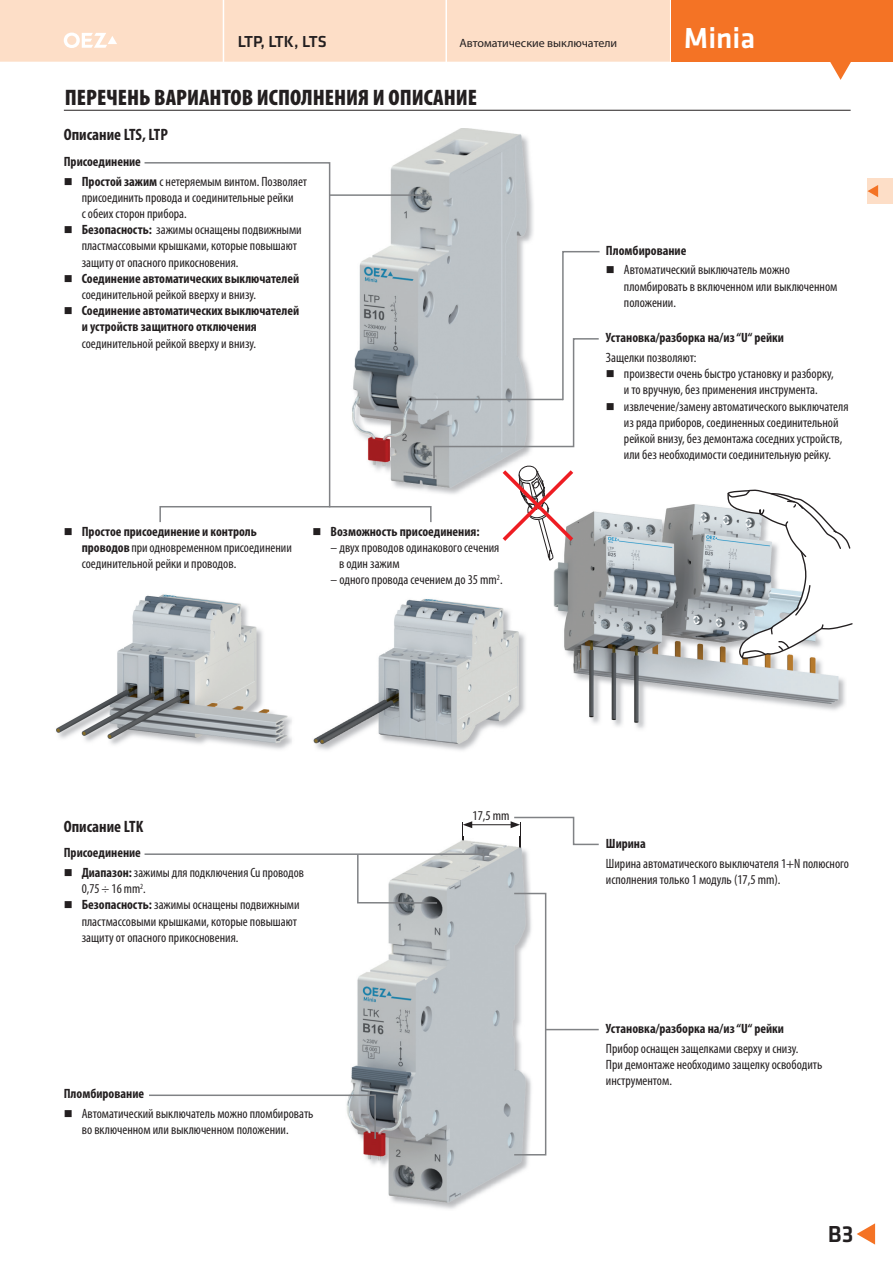
<style>
.page{position:relative;width:893px;height:1263px;background:#fff}
.page>*{position:absolute;margin:0;border:0;box-sizing:border-box;transform-origin:0 0}
.t1{font:500 30px "Klavika";color:#fff}
.t2{font:500 24px "Klavika";color:#231f20}
.t3{font:900 condensed 22.5px "Myriad Pro";color:#231f20}
.t4{font:700 condensed 16.5px "Myriad Pro";color:#231f20}
.t5{font:500 16.5px "Klavika";letter-spacing:-.055em;color:#231f20}
.t6{font:condensed 13.5px/16.2px "Myriad Pro";color:#231f20}
.t7{font:700 condensed 13.5px/16.2px "Myriad Pro";color:#231f20}
.t8{font:12px "Myriad Pro";color:#231f20}
.s1{font-weight:700}
</style>
<div class="page">
<hr style="left:462px;top:823px;width:1px;height:32px;background:#231f20">
<img style="left:56px;top:594px;width:236px;height:156px">
<div style="left:671px;top:0;width:222px;height:62px;background:#f47325"></div>
<svg style="left:830px;top:62px;width:21px;height:18px"></svg>
<svg style="left:857px;top:1223px;width:18px;height:22px"></svg>
<div style="left:0;top:0;width:670px;height:62px;background:#fddec7"></div>
<hr style="left:64px;top:110px;width:786px;height:1px;background:#231f20">
<div style="left:867px;top:178px;width:26px;height:26px;background:#fddec7"></div>
<svg style="left:867px;top:185px;width:11px;height:12px"></svg>
<img style="left:352px;top:128px;width:181px;height:364px">
<img style="left:350px;top:842px;width:181px;height:367px">
<svg style="left:144px;top:162px;width:187px;height:344px"></svg>
<svg style="left:149px;top:1094px;width:228px;height:46px"></svg>
<hr style="left:546px;top:1029px;width:53px;height:1px;background:#808285">
<div style="left:159px;top:506px;width:273px;height:17px;border:2px solid #808285"></div>
<div style="left:513px;top:893px;width:33px;height:263px;border:2px solid #808285"></div>
<hr style="left:414px;top:399px;width:149px;height:1px;background:#808285">
<hr style="left:329px;top:194px;width:94px;height:2px;background:#808285">
<img style="left:313px;top:599px;width:213px;height:152px">
<img style="left:553px;top:504px;width:292px;height:224px">
<svg style="left:727px;top:489px;width:126px;height:170px"></svg>
<svg style="left:432px;top:250px;width:169px;height:311px"></svg>
<hr style="left:470px;top:824px;width:43px;height:1px;background:#231f20">
<svg style="left:463px;top:821px;width:9px;height:7px"></svg>
<svg style="left:511px;top:816px;width:88px;height:46px"></svg>
<svg style="left:144px;top:836px;width:341px;height:68px"></svg>
<p class="t5" style="left:238px;top:32px;width:90px">LTP, LTK, LTS</p>
<h3 class="t3" style="left:65px;top:84px;width:414px">ПЕРЕЧЕНЬ ВАРИАНТОВ ИСПОЛНЕНИЯ И ОПИСАНИЕ</h3>
<p class="t4" style="left:64px;top:125px;width:106px">Описание LTS, LTP</p>
<p class="t8" style="left:459px;top:39px;width:159px">Автоматические выключатели</p>
<p class="t7" style="left:64px;top:153px;width:79px">Присоединение</p>
<h1 class="t1" style="left:684px;top:20px;width:73px">Minia</h1>
<p class="t6" style="left:82px;top:173px;width:227px"><span class="s1">Простой зажим</span> с нетеряемым винтом. Позволяет присоединить провода и соединительные рейки<br>с обеих сторон прибора.<br><span class="s1">Безопасность:</span> зажимы оснащены подвижными пластмассовыми крышками, которые повышают защиту от опасного прикосновения.</p>
<p class="t7" style="left:82px;top:270px;width:219px">Соединение автоматических выключателей</p>
<p class="t6" style="left:82px;top:286px;width:176px">соединительной рейкой вверху и внизу.</p>
<p class="t7" style="left:82px;top:302px;width:219px">Соединение автоматических выключателей и устройств защитного отключения</p>
<p class="t6" style="left:82px;top:335px;width:176px">соединительной рейкой вверху и внизу.</p>
<p class="t6" style="left:82px;top:523px;width:212px"><span class="s1">Простое присоединение и контроль проводов</span> при одновременном присоединении соединительной рейки и проводов.</p>
<p class="t7" style="left:330px;top:523px;width:151px">Возможность присоединения:</p>
<p class="t6" style="left:339px;top:539px;width:162px;text-indent:-8px">– двух проводов одинакового сечения в один зажим</p>
<p class="t6" style="left:330px;top:571px;width:174px">– одного провода сечением до 35 mm<sup>2</sup>.</p>
<p class="t4" style="left:64px;top:816px;width:81px">Описание LTK</p>
<p class="t7" style="left:64px;top:845px;width:79px">Присоединение</p>
<p class="t6" style="left:82px;top:864px;width:224px"><span class="s1">Диапазон:</span> зажимы для подключения Cu проводов 0,75 ÷ 16 mm<sup>2</sup>.<br><span class="s1">Безопасность:</span> зажимы оснащены подвижными пластмассовыми крышками, которые повышают защиту от опасного прикосновения.</p>
<p class="t7" style="left:64px;top:1086px;width:82px">Пломбирование</p>
<p class="t6" style="left:82px;top:1106px;width:233px">Автоматический выключатель можно пломбировать во включенном или выключенном положении.</p>
<p class="t6" style="left:472px;top:808px;width:39px">17,5 mm</p>
<p class="t7" style="left:606px;top:242px;width:82px">Пломбирование</p>
<p class="t6" style="left:624px;top:262px;width:215px">Автоматический выключатель можно пломбировать в включенном или выключенном положении.</p>
<p class="t7" style="left:606px;top:329px;width:180px">Установка/разборка на/из “U“ рейки</p>
<p class="t6" style="left:624px;top:349px;width:226px;text-indent:-18px">Защелки позволяют:<br>произвести очень быстро установку и разборку,<br>и то вручную, без применения инструмента. извлечение/замену автоматического выключателя из ряда приборов, соединенных соединительной рейкой внизу, без демонтажа соседних устройств, или без необходимости соединительную рейку.</p>
<p class="t7" style="left:606px;top:835px;width:41px">Ширина</p>
<p class="t6" style="left:606px;top:855px;width:245px">Ширина автоматического выключателя 1+N полюсного исполнения только 1 модуль (17,5 mm).</p>
<p class="t7" style="left:606px;top:1020px;width:180px">Установка/разборка на/из “U“ рейки</p>
<p class="t6" style="left:606px;top:1040px;width:218px">Прибор оснащен защелками сверху и снизу.<br>При демонтаже необходимо защелку освободить инструментом.</p>
<h2 class="t2" style="left:828px;top:1219px;width:27px">B3</h2>
</div>
